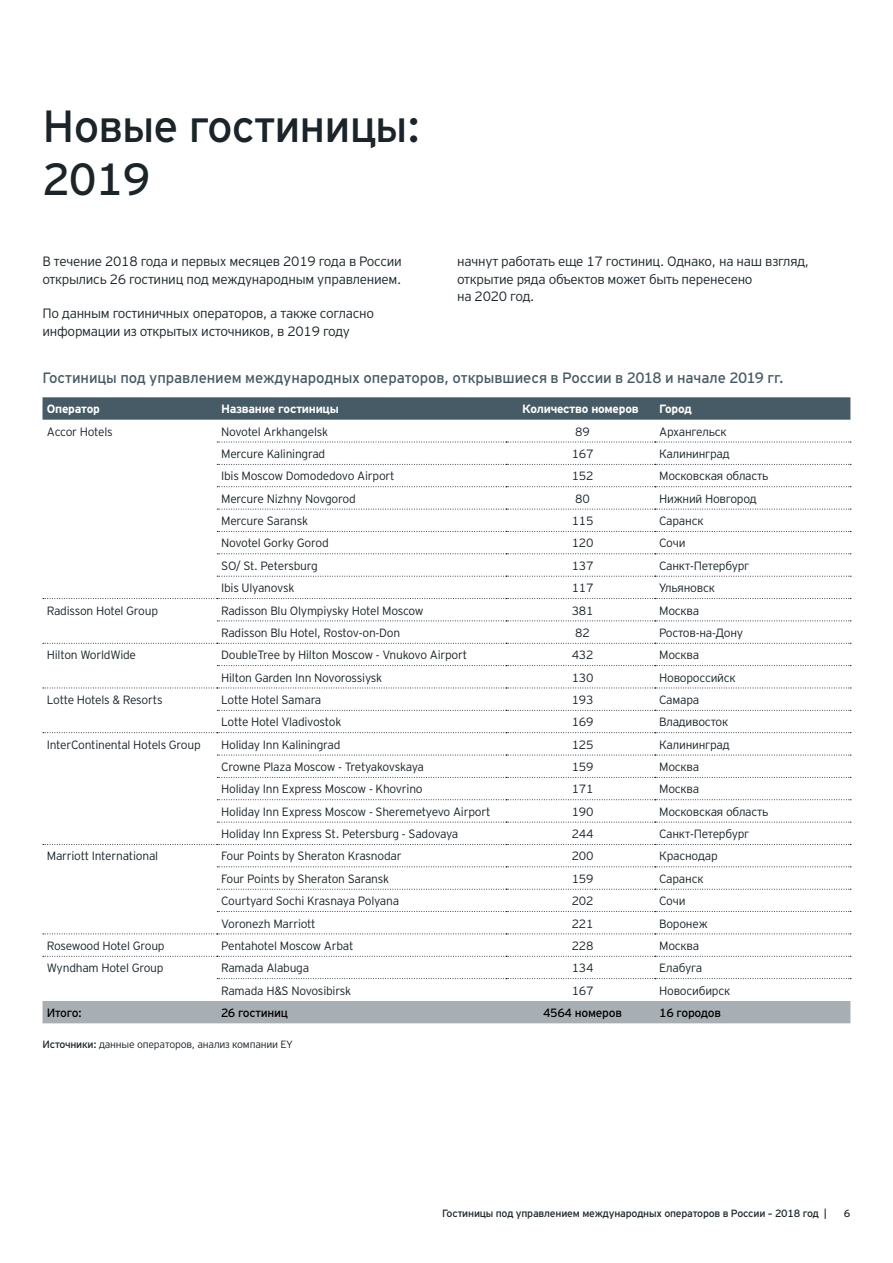
<style>
.page{position:relative;width:893px;height:1263px;background:#fff}
.page>*{position:absolute;margin:0;border:0;box-sizing:border-box;transform-origin:0 0}
.t1{font:45px/52.5px "EY Interstate";letter-spacing:-.02em;color:#1a2429}
.t2{font:15px "EY Interstate";letter-spacing:-.005em;color:#465b65}
.t3{font:300 13.5px/17.5px "EY Interstate";letter-spacing:-.02em;color:#1a2429}
.t4{font:300 12px "EY Interstate";letter-spacing:-.02em;color:#1a2429}
.t5{font:700 12px "EY Interstate";letter-spacing:-.02em;color:#fff}
.t6{font:12px "EY Interstate";letter-spacing:-.02em;color:#000}
.t7{font:10.5px "EY Interstate";letter-spacing:-.02em;color:#1a2429}
.t8{font:300 10.5px "EY Interstate";letter-spacing:-.02em;color:#1a2429}
.s1{font-weight:400}
</style>
<div class="page">
<svg style="left:43px;top:397px;width:807px;height:23px;background:#4b5f69"></svg>
<div style="left:43px;top:1001px;width:807px;height:22px;background:#a7afb5"></div>
<svg style="left:217px;top:442px;width:634px;height:1px"></svg>
<svg style="left:217px;top:464px;width:634px;height:1px"></svg>
<svg style="left:217px;top:486px;width:634px;height:1px"></svg>
<svg style="left:217px;top:509px;width:634px;height:1px"></svg>
<svg style="left:217px;top:531px;width:634px;height:1px"></svg>
<svg style="left:217px;top:553px;width:634px;height:1px"></svg>
<svg style="left:217px;top:576px;width:634px;height:1px"></svg>
<svg style="left:43px;top:598px;width:808px;height:1px"></svg>
<svg style="left:217px;top:620px;width:634px;height:1px"></svg>
<svg style="left:43px;top:643px;width:808px;height:1px"></svg>
<svg style="left:217px;top:665px;width:634px;height:1px"></svg>
<svg style="left:43px;top:688px;width:808px;height:1px"></svg>
<svg style="left:217px;top:710px;width:634px;height:1px"></svg>
<svg style="left:43px;top:732px;width:808px;height:1px"></svg>
<svg style="left:217px;top:755px;width:634px;height:1px"></svg>
<svg style="left:217px;top:777px;width:634px;height:1px"></svg>
<svg style="left:217px;top:799px;width:634px;height:1px"></svg>
<svg style="left:217px;top:822px;width:634px;height:1px"></svg>
<svg style="left:43px;top:844px;width:808px;height:1px"></svg>
<svg style="left:217px;top:866px;width:634px;height:1px"></svg>
<svg style="left:217px;top:889px;width:634px;height:1px"></svg>
<svg style="left:217px;top:911px;width:634px;height:1px"></svg>
<svg style="left:43px;top:933px;width:808px;height:1px"></svg>
<svg style="left:43px;top:956px;width:808px;height:1px"></svg>
<svg style="left:217px;top:978px;width:634px;height:1px"></svg>
<h1 class="t1" style="left:43px;top:97px;width:380px">Новые гостиницы:<br>2019</h1>
<p class="t3" style="left:43px;top:252px;width:361px">В течение 2018 года и первых месяцев 2019 года в России открылись 26 гостиниц под международным управлением.</p>
<p class="t3" style="left:43px;top:304px;width:333px">По данным гостиничных операторов, а также согласно информации из открытых источников, в 2019 году</p>
<p class="t3" style="left:457px;top:252px;width:353px">начнут работать еще 17 гостиниц. Однако, на наш взгляд, открытие ряда объектов может быть перенесено<br>на 2020 год.</p>
<p class="t2" style="left:43px;top:367px;width:743px">Гостиницы под управлением международных операторов, открывшиеся в России в 2018 и начале 2019 гг.</p>
<p class="t5" style="left:47px;top:400px;width:55px">Оператор</p>
<p class="t5" style="left:221px;top:400px;width:119px">Название гостиницы</p>
<p class="t5" style="left:522px;top:400px;width:118px">Количество номеров</p>
<p class="t5" style="left:659px;top:400px;width:34px">Город</p>
<p class="t4" style="left:47px;top:423px;width:67px">Accor Hotels</p>
<p class="t4" style="left:221px;top:423px;width:109px">Novotel Arkhangelsk</p>
<p class="t4" style="left:575px;top:423px;width:16px">89</p>
<p class="t4" style="left:659px;top:423px;width:69px">Архангельск</p>
<p class="t4" style="left:221px;top:445px;width:106px">Mercure Kaliningrad</p>
<p class="t4" style="left:572px;top:445px;width:23px">167</p>
<p class="t4" style="left:659px;top:445px;width:72px">Калининград</p>
<p class="t4" style="left:221px;top:468px;width:175px">Ibis Moscow Domodedovo Airport</p>
<p class="t4" style="left:572px;top:468px;width:23px">152</p>
<p class="t4" style="left:659px;top:468px;width:111px">Московская область</p>
<p class="t4" style="left:221px;top:490px;width:136px">Mercure Nizhny Novgorod</p>
<p class="t4" style="left:575px;top:490px;width:16px">80</p>
<p class="t4" style="left:659px;top:490px;width:99px">Нижний Новгород</p>
<p class="t4" style="left:221px;top:512px;width:89px">Mercure Saransk</p>
<p class="t4" style="left:572px;top:512px;width:23px">115</p>
<p class="t4" style="left:659px;top:512px;width:46px">Саранск</p>
<p class="t4" style="left:221px;top:535px;width:109px">Novotel Gorky Gorod</p>
<p class="t4" style="left:572px;top:535px;width:23px">120</p>
<p class="t4" style="left:659px;top:535px;width:28px">Сочи</p>
<p class="t4" style="left:221px;top:557px;width:98px">SO/ St. Petersburg</p>
<p class="t4" style="left:572px;top:557px;width:23px">137</p>
<p class="t4" style="left:659px;top:557px;width:92px">Санкт-Петербург</p>
<p class="t4" style="left:221px;top:579px;width:75px">Ibis Ulyanovsk</p>
<p class="t4" style="left:572px;top:579px;width:23px">117</p>
<p class="t4" style="left:659px;top:579px;width:57px">Ульяновск</p>
<p class="t4" style="left:47px;top:602px;width:113px">Radisson Hotel Group</p>
<p class="t4" style="left:221px;top:602px;width:204px">Radisson Blu Olympiysky Hotel Moscow</p>
<p class="t4" style="left:572px;top:602px;width:23px">381</p>
<p class="t4" style="left:659px;top:602px;width:42px">Москва</p>
<p class="t4" style="left:221px;top:624px;width:181px">Radisson Blu Hotel, Rostov-on-Don</p>
<p class="t4" style="left:575px;top:624px;width:16px">82</p>
<p class="t4" style="left:659px;top:624px;width:86px">Ростов-на-Дону</p>
<p class="t4" style="left:47px;top:646px;width:91px">Hilton WorldWide</p>
<p class="t4" style="left:221px;top:646px;width:248px">DoubleTree by Hilton Moscow - Vnukovo Airport</p>
<p class="t4" style="left:572px;top:646px;width:23px">432</p>
<p class="t4" style="left:659px;top:646px;width:42px">Москва</p>
<p class="t4" style="left:221px;top:669px;width:163px">Hilton Garden Inn Novorossiysk</p>
<p class="t4" style="left:572px;top:669px;width:23px">130</p>
<p class="t4" style="left:659px;top:669px;width:78px">Новороссийск</p>
<p class="t4" style="left:47px;top:691px;width:117px">Lotte Hotels &amp; Resorts</p>
<p class="t4" style="left:221px;top:691px;width:102px">Lotte Hotel Samara</p>
<p class="t4" style="left:572px;top:691px;width:23px">193</p>
<p class="t4" style="left:659px;top:691px;width:42px">Самара</p>
<p class="t4" style="left:221px;top:713px;width:122px">Lotte Hotel Vladivostok</p>
<p class="t4" style="left:572px;top:713px;width:23px">169</p>
<p class="t4" style="left:659px;top:713px;width:71px">Владивосток</p>
<p class="t4" style="left:47px;top:736px;width:155px">InterContinental Hotels Group</p>
<p class="t4" style="left:221px;top:736px;width:121px">Holiday Inn Kaliningrad</p>
<p class="t4" style="left:572px;top:736px;width:23px">125</p>
<p class="t4" style="left:659px;top:736px;width:72px">Калининград</p>
<p class="t4" style="left:221px;top:758px;width:204px">Crowne Plaza Moscow - Tretyakovskaya</p>
<p class="t4" style="left:572px;top:758px;width:23px">159</p>
<p class="t4" style="left:659px;top:758px;width:42px">Москва</p>
<p class="t4" style="left:221px;top:781px;width:203px">Holiday Inn Express Moscow - Khovrino</p>
<p class="t4" style="left:572px;top:781px;width:23px">171</p>
<p class="t4" style="left:659px;top:781px;width:42px">Москва</p>
<p class="t4" style="left:221px;top:803px;width:271px">Holiday Inn Express Moscow - Sheremetyevo Airport</p>
<p class="t4" style="left:572px;top:803px;width:23px">190</p>
<p class="t4" style="left:659px;top:803px;width:111px">Московская область</p>
<p class="t4" style="left:221px;top:825px;width:239px">Holiday Inn Express St. Petersburg - Sadovaya</p>
<p class="t4" style="left:572px;top:825px;width:23px">244</p>
<p class="t4" style="left:659px;top:825px;width:92px">Санкт-Петербург</p>
<p class="t4" style="left:47px;top:848px;width:113px">Marriott International</p>
<p class="t4" style="left:221px;top:848px;width:182px">Four Points by Sheraton Krasnodar</p>
<p class="t4" style="left:572px;top:848px;width:23px">200</p>
<p class="t4" style="left:659px;top:848px;width:60px">Краснодар</p>
<p class="t4" style="left:221px;top:870px;width:170px">Four Points by Sheraton Saransk</p>
<p class="t4" style="left:572px;top:870px;width:23px">159</p>
<p class="t4" style="left:659px;top:870px;width:46px">Саранск</p>
<p class="t4" style="left:221px;top:892px;width:180px">Courtyard Sochi Krasnaya Polyana</p>
<p class="t4" style="left:572px;top:892px;width:23px">202</p>
<p class="t4" style="left:659px;top:892px;width:28px">Сочи</p>
<p class="t4" style="left:221px;top:915px;width:96px">Voronezh Marriott</p>
<p class="t4" style="left:572px;top:915px;width:23px">221</p>
<p class="t4" style="left:659px;top:915px;width:50px">Воронеж</p>
<p class="t4" style="left:47px;top:937px;width:119px">Rosewood Hotel Group</p>
<p class="t4" style="left:221px;top:937px;width:134px">Pentahotel Moscow Arbat</p>
<p class="t4" style="left:572px;top:937px;width:23px">228</p>
<p class="t4" style="left:659px;top:937px;width:42px">Москва</p>
<p class="t4" style="left:47px;top:959px;width:118px">Wyndham Hotel Group</p>
<p class="t4" style="left:221px;top:959px;width:90px">Ramada Alabuga</p>
<p class="t4" style="left:572px;top:959px;width:23px">134</p>
<p class="t4" style="left:659px;top:959px;width:45px">Елабуга</p>
<p class="t4" style="left:221px;top:982px;width:132px">Ramada H&amp;S Novosibirsk</p>
<p class="t4" style="left:572px;top:982px;width:23px">167</p>
<p class="t4" style="left:659px;top:982px;width:73px">Новосибирск</p>
<p class="t6" style="left:47px;top:1004px;width:37px">Итого:</p>
<p class="t6" style="left:221px;top:1004px;width:68px">26 гостиниц</p>
<p class="t6" style="left:543px;top:1004px;width:80px">4564 номеров</p>
<p class="t6" style="left:659px;top:1004px;width:63px">16 городов</p>
<p class="t8" style="left:43px;top:1037px;width:252px"><span class="s1">Источники:</span> данные операторов, анализ компании EY</p>
<p class="t7" style="left:442px;top:1206px;width:387px">Гостиницы под управлением международных операторов в России – 2018 год |</p>
<p class="t7" style="left:844px;top:1206px;width:8px">6</p>
</div>
